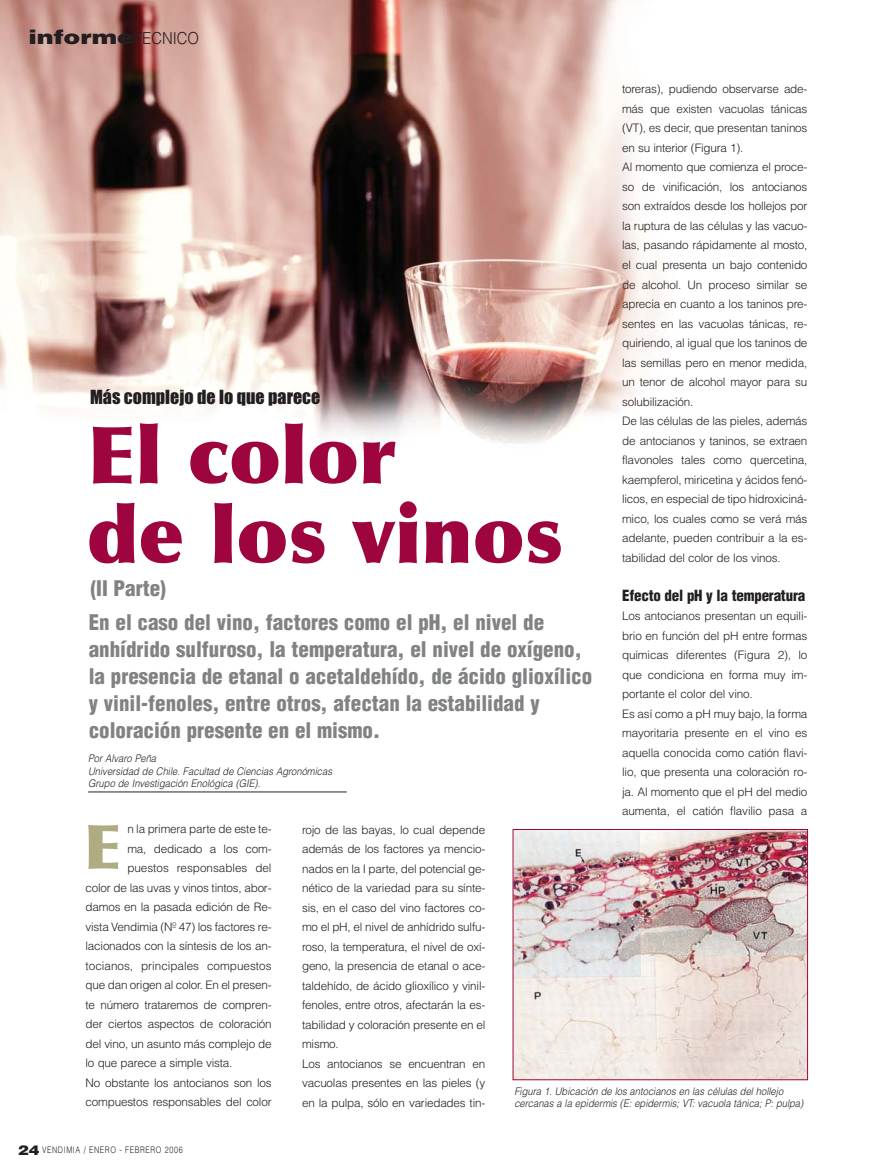
<style>
.page{position:relative;width:893px;height:1170px;background:#fff}
.page>*{position:absolute;margin:0;border:0;box-sizing:border-box;transform-origin:0 0}
.t1{font:900 79.5px/79.5px "Optima";color:#9e043e}
.t2{font:900 61.5px "Optima";color:#b0ac82}
.t3{font:900 condensed 21px/27px "Helvetica";color:#808284}
.t4{font:900 19.5px "Helvetica";color:#231f20;scale:1.3 1}
.t5{font:18px "Impact";color:#231f20}
.t6{font:900 condensed 15px "Helvetica";letter-spacing:-.015em;color:#231f20}
.t7{font:300 11.7px/19.5px "Helvetica";letter-spacing:-.015em;color:#231f20}
.t8{font:italic 300 10.5px/12.6px "Helvetica";color:#231f20;scale:.9 1}
.t9{font:300 9px "Helvetica";letter-spacing:.085em;color:#231f20;scale:.8 1}
.s1{font-weight:300;font-size:16.5px}
.s2{font-weight:900;font-size:13.5px}
</style>
<div class="page">
<img style="left:0;top:0;width:661px;height:444px">
<img style="left:515px;top:831px;width:291px;height:246px">
<div style="left:513px;top:829px;width:295px;height:250px;border:1px solid #9e043e"></div>
<hr style="left:88px;top:791px;width:259px;height:1px;background:#231f20">
<h3 class="t4" style="left:28px;top:30px;width:133px">informe<span class="s1">TECNICO</span></h3>
<h3 class="t5" style="left:90px;top:391px;width:232px">Más complejo de lo que parece</h3>
<h1 class="t1" style="left:87px;top:424px;width:477px">El color<br>de los vinos</h1>
<h3 class="t3" style="left:90px;top:576px;width:77px">(II Parte)</h3>
<p class="t3" style="left:89px;top:610px;width:505px">En el caso del vino, factores como el pH, el nivel de anhídrido sulfuroso, la temperatura, el nivel de oxígeno, la presencia de etanal o acetaldehído, de ácido glioxílico y vinil-fenoles, entre otros, afectan la estabilidad y coloración presente en el mismo.</p>
<p class="t8" style="left:88px;top:752px;width:275px">Por Alvaro Peña<br>Universidad de Chile. Facultad de Ciencias Agronómicas<br>Grupo de Investigación Enológica (GIE).</p>
<p class="t7" style="left:622px;top:81px;width:187px">toreras), pudiendo observarse ade&shy;más que existen vacuolas tánicas (VT), es decir, que presentan taninos en su interior (Figura 1).<br>Al momento que comienza el proce&shy;so de vinificación, los antocianos son extraídos desde los hollejos por la ruptura de las células y las vacuo&shy;las, pasando rápidamente al mosto, el cual presenta un bajo contenido de alcohol. Un proceso similar se aprecia en cuanto a los taninos pre&shy;sentes en las vacuolas tánicas, re&shy;quiriendo, al igual que los taninos de las semillas pero en menor medida, un tenor de alcohol mayor para su solubilización.<br>De las células de las pieles, además de antocianos y taninos, se extraen flavonoles tales como quercetina, kaempferol, miricetina y ácidos fenó&shy;licos, en especial de tipo hidroxiciná&shy;mico, los cuales como se verá más adelante, pueden contribuir a la es&shy;tabilidad del color de los vinos.</p>
<p class="t6" style="left:622px;top:589px;width:185px">Efecto del pH y la temperatura</p>
<p class="t7" style="left:622px;top:607px;width:187px">Los antocianos presentan un equili&shy;brio en función del pH entre formas químicas diferentes (Figura 2), lo que condiciona en forma muy im&shy;portante el color del vino.<br>Es así como a pH muy bajo, la forma mayoritaria presente en el vino es aquella conocida como catión flavi&shy;lio, que presenta una coloración ro&shy;ja. Al momento que el pH del medio aumenta, el catión flavilio pasa a</p>
<p class="t7" style="left:127px;top:820px;width:146px">n la primera parte de este te-</p>
<p class="t7" style="left:127px;top:840px;width:146px">ma, dedicado a los com-</p>
<p class="t7" style="left:127px;top:859px;width:146px">puestos responsables del</p>
<p class="t7" style="left:86px;top:879px;width:187px">color de las uvas y vinos tintos, abor-</p>
<p class="t7" style="left:86px;top:898px;width:187px">damos en la pasada edición de Re-</p>
<p class="t7" style="left:86px;top:918px;width:187px">vista Vendimia (Nº 47) los factores re-</p>
<p class="t7" style="left:86px;top:937px;width:187px">lacionados con la síntesis de los an-</p>
<p class="t7" style="left:86px;top:957px;width:187px">tocianos, principales compuestos</p>
<p class="t7" style="left:86px;top:976px;width:187px">que dan origen al color. En el presen-</p>
<p class="t7" style="left:86px;top:996px;width:187px">te número trataremos de compren-</p>
<p class="t7" style="left:86px;top:1015px;width:187px">der ciertos aspectos de coloración</p>
<p class="t7" style="left:86px;top:1035px;width:187px">del vino, un asunto más complejo de</p>
<p class="t7" style="left:86px;top:1054px;width:148px">lo que parece a simple vista.</p>
<p class="t7" style="left:86px;top:1074px;width:187px">No obstante los antocianos son los</p>
<p class="t7" style="left:86px;top:1093px;width:187px">compuestos responsables del color</p>
<h2 class="t2" style="left:84px;top:822px;width:39px">E</h2>
<p class="t9" style="left:18px;top:1146px;width:208px"><span class="s2">24</span> VENDIMIA / ENERO - FEBRERO 2006</p>
<p class="t7" style="left:302px;top:821px;width:185px">rojo de las bayas, lo cual depende además de los factores ya mencio&shy;nados en la I parte, del potencial ge&shy;nético de la variedad para su sínte&shy;sis, en el caso del vino factores co&shy;mo el pH, el nivel de anhídrido sulfu&shy;roso, la temperatura, el nivel de oxí&shy;geno, la presencia de etanal o ace&shy;taldehído, de ácido glioxílico y vinil&shy;fenoles, entre otros, afectarán la es&shy;tabilidad y coloración presente en el mismo.<br>Los antocianos se encuentran en vacuolas presentes en las pieles (y en la pulpa, sólo en variedades tin-</p>
<p class="t8" style="left:514px;top:1085px;width:325px">Figura 1. Ubicación de los antocianos en las células del hollejo cercanas a la epidermis (E: epidermis; VT: vacuola tánica; P: pulpa)</p>
</div>
